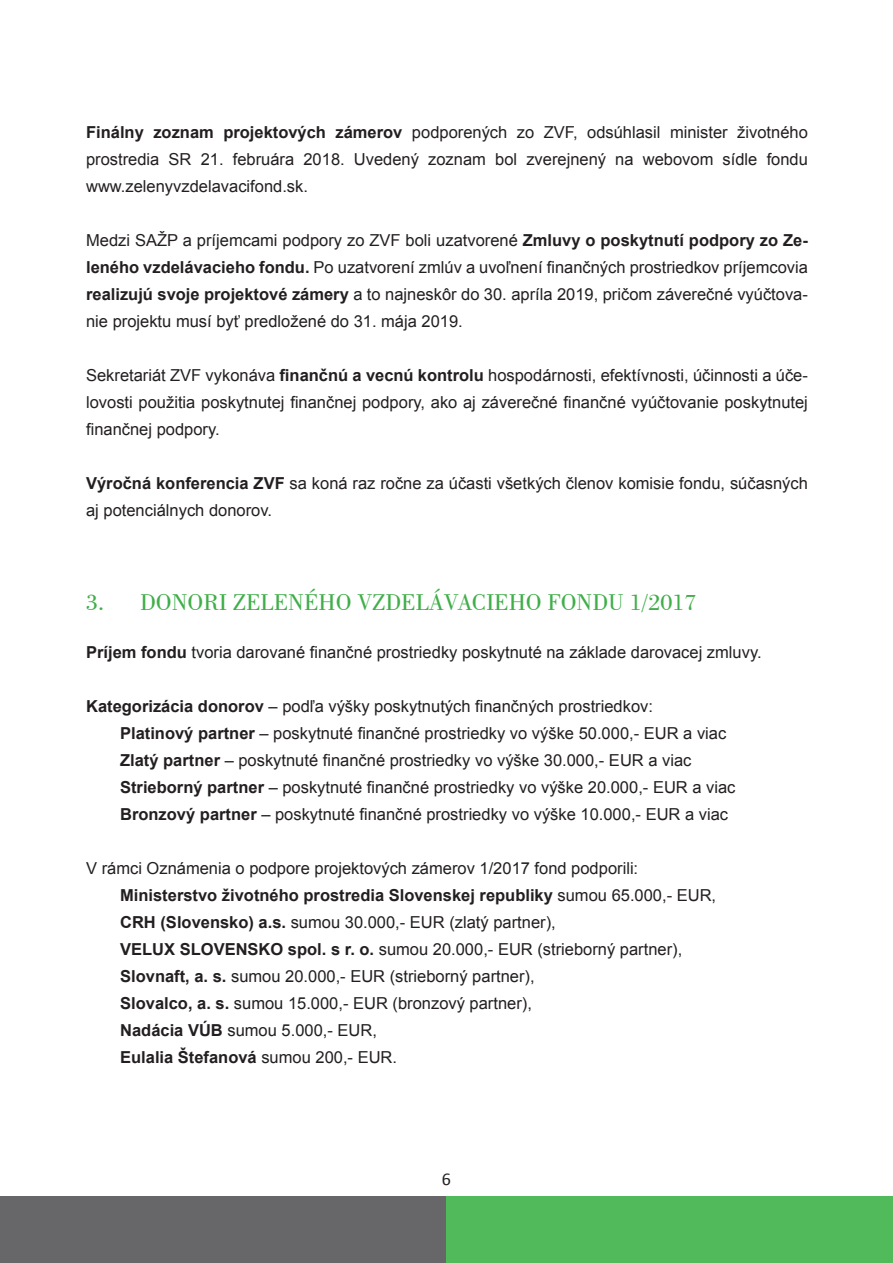
<style>
.page{position:relative;width:893px;height:1263px;background:#fff}
.page>*{position:absolute;margin:0;border:0;box-sizing:border-box;transform-origin:0 0}
.t1{font:24px "Bodoni BT";color:#40ae49}
.t2{font:18px "Calibri";color:#231f20}
.t3{font:16.5px/27px "Arial";color:#231f20;text-align:justify}
.s1{font-weight:700}
</style>
<div class="page">
<div style="left:0;top:1196px;width:447px;height:67px;background:#67676a"></div>
<div style="left:446px;top:1196px;width:447px;height:67px;background:#51ba5b"></div>
<p class="t3" style="left:86px;top:119px;width:723px"><span class="s1">Finálny zoznam projektových zámerov</span> podporených zo ZVF, odsúhlasil minister životného prostredia SR 21. februára 2018. Uvedený zoznam bol zverejnený na webovom sídle fondu www.zelenyvzdelavacifond.sk.</p>
<p class="t3" style="left:86px;top:227px;width:723px">Medzi SAŽP a príjemcami podpory zo ZVF boli uzatvorené <span class="s1">Zmluvy o poskytnutí podpory zo Ze&shy;leného vzdelávacieho fondu.</span> Po uzatvorení zmlúv a uvoľnení finančných prostriedkov príjemcovia <span class="s1">realizujú svoje projektové zámery</span> a to najneskôr do 30. apríla 2019, pričom záverečné vyúčtova&shy;nie projektu musí byť predložené do 31. mája 2019.</p>
<p class="t3" style="left:86px;top:362px;width:723px">Sekretariát ZVF vykonáva <span class="s1">finančnú a vecnú kontrolu</span> hospodárnosti, efektívnosti, účinnosti a úče&shy;lovosti použitia poskytnutej finančnej podpory, ako aj záverečné finančné vyúčtovanie poskytnutej finančnej podpory.</p>
<p class="t3" style="left:86px;top:470px;width:723px"><span class="s1">Výročná konferencia ZVF</span> sa koná raz ročne za účasti všetkých členov komisie fondu, súčasných aj potenciálnych donorov.</p>
<h1 class="t1" style="left:86px;top:587px;width:612px">3. DONORI ZELENÉHO VZDELÁVACIEHO FONDU 1/2017</h1>
<p class="t3" style="left:86px;top:639px;width:677px"><span class="s1">Príjem fondu</span> tvoria darované finančné prostriedky poskytnuté na základe darovacej zmluvy.</p>
<p class="t3" style="left:120px;top:693px;width:617px;text-align:left;text-indent:-34px"><span class="s1">Kategorizácia donorov</span> – podľa výšky poskytnutých finančných prostriedkov:<br><span class="s1">Platinový partner</span> – poskytnuté finančné prostriedky vo výške 50.000,- EUR a viac <span class="s1">Zlatý partner</span> – poskytnuté finančné prostriedky vo výške 30.000,- EUR a viac <span class="s1">Strieborný partner</span> – poskytnuté finančné prostriedky vo výške 20.000,- EUR a viac <span class="s1">Bronzový partner</span> – poskytnuté finančné prostriedky vo výške 10.000,- EUR a viac</p>
<p class="t3" style="left:120px;top:855px;width:598px;text-align:left;text-indent:-34px">V rámci Oznámenia o podpore projektových zámerov 1/2017 fond podporili:<br><span class="s1">Ministerstvo životného prostredia Slovenskej republiky</span> sumou 65.000,- EUR, <span class="s1">CRH (Slovensko) a.s.</span> sumou 30.000,- EUR (zlatý partner),<br><span class="s1">VELUX SLOVENSKO spol. s r. o.</span> sumou 20.000,- EUR (strieborný partner), <span class="s1">Slovnaft, a. s.</span> sumou 20.000,- EUR (strieborný partner),<br><span class="s1">Slovalco, a. s.</span> sumou 15.000,- EUR (bronzový partner),<br><span class="s1">Nadácia VÚB</span> sumou 5.000,- EUR,<br><span class="s1">Eulalia Štefanová</span> sumou 200,- EUR.</p>
<p class="t2" style="left:442px;top:1167px;width:11px">6</p>
</div>
